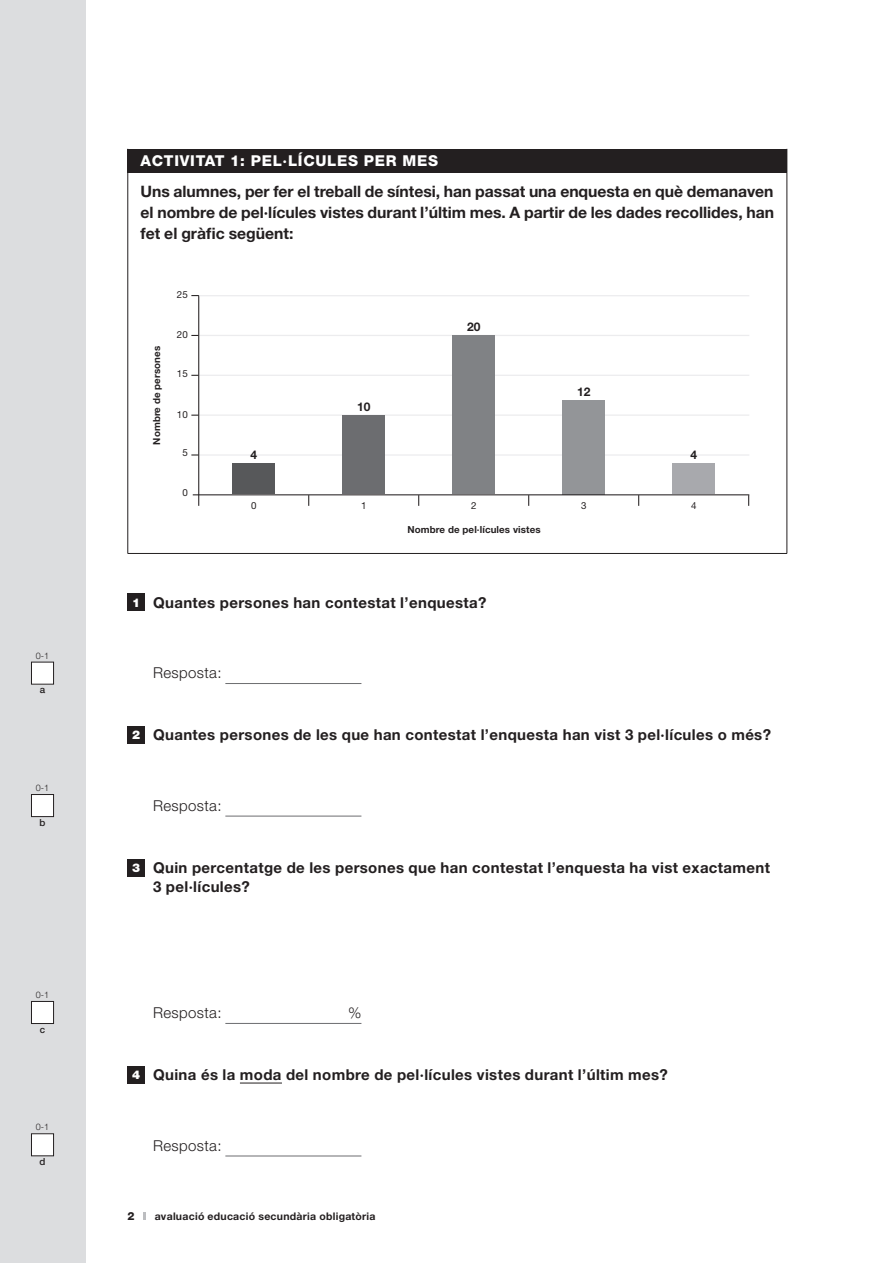
<style>
.page{position:relative;width:893px;height:1263px;background:#fff}
.page>*{position:absolute;margin:0;border:0;box-sizing:border-box;transform-origin:0 0}
.ACTIVITAT_EXPLICACIÓ{font:700 15.75px/21px "Helvetica Neue";color:#231f20;text-align:justify}
.PREGUNTA_CATALÀ_ESO{font:700 15px/19.5px "Helvetica Neue";letter-spacing:.025em;color:#231f20}
.MATES_RESPOSTA{font:300 15px "Helvetica Neue";letter-spacing:.025em;color:#231f20}
.ACTIVITAT_TITOL_ESO{font:800 15px "Helvetica Neue";letter-spacing:.05em;color:#fff}
.t1{font:700 12px "Helvetica Neue";color:#231f20}
.t2{font:900 12px "Helvetica Neue";color:#fff}
.TEXTE_SEGUIT{font:800 11.25px "Helvetica Neue";color:#231f20}
.TEXTE_SEGUIT-2{font:700 10.5px "Helvetica Neue";letter-spacing:.025em;color:#231f20}
.t3{font:700 9.75px "Helvetica Neue";letter-spacing:.01em;color:#231f20}
.t4{font:9.75px "Helvetica Neue";color:#231f20}
.t5{font:500 9.75px "Helvetica Neue";color:#231f20}
.t6{font:300 9px "Helvetica Neue";color:#231f20}
</style>
<div class="page">
<svg style="left:144px;top:1212px;width:2px;height:8px"></svg>
<div style="left:0;top:0;width:85px;height:1263px;background:#dcdddf"></div>
<hr style="left:225px;top:683px;width:136px;height:1px;background:#6c6d70">
<hr style="left:225px;top:816px;width:136px;height:1px;background:#6c6d70">
<hr style="left:225px;top:1023px;width:136px;height:1px;background:#6c6d70">
<hr style="left:240px;top:1083px;width:42px;height:1px;background:#231f20">
<hr style="left:225px;top:1156px;width:136px;height:1px;background:#6c6d70">
<div style="left:128px;top:149px;width:659px;height:23px;background:#231f20"></div>
<hr style="left:128px;top:172px;width:1px;height:84px;background:#231f20">
<hr style="left:787px;top:172px;width:1px;height:84px;background:#231f20">
<hr style="left:128px;top:256px;width:1px;height:297px;background:#231f20">
<hr style="left:787px;top:256px;width:1px;height:297px;background:#231f20">
<hr style="left:128px;top:553px;width:659px;height:1px;background:#231f20">
<svg style="left:787px;top:149px;width:1px;height:23px"></svg>
<hr style="left:199px;top:454px;width:550px;height:2px;background:#ececee">
<hr style="left:199px;top:414px;width:550px;height:2px;background:#ececee">
<hr style="left:199px;top:375px;width:550px;height:1px;background:#ececee">
<hr style="left:199px;top:335px;width:550px;height:1px;background:#ececee">
<div style="left:672px;top:464px;width:43px;height:30px;background:#a8a9ad"></div>
<div style="left:562px;top:400px;width:43px;height:95px;background:#939598"></div>
<div style="left:232px;top:464px;width:43px;height:30px;background:#57585a"></div>
<div style="left:342px;top:415px;width:43px;height:79px;background:#6c6d70"></div>
<div style="left:452px;top:335px;width:43px;height:159px;background:#808285"></div>
<hr style="left:198px;top:295px;width:1px;height:211px;background:#231f20">
<hr style="left:193px;top:494px;width:556px;height:1px;background:#231f20">
<hr style="left:199px;top:295px;width:550px;height:1px;background:#ececee">
<div style="left:128px;top:594px;width:17px;height:17px;background:#231f20"></div>
<div style="left:128px;top:726px;width:17px;height:17px;background:#231f20"></div>
<div style="left:128px;top:859px;width:17px;height:17px;background:#231f20"></div>
<div style="left:128px;top:1066px;width:17px;height:17px;background:#231f20"></div>
<div style="left:31px;top:662px;width:23px;height:22px;background:#fff"></div>
<div style="left:31px;top:662px;width:23px;height:22px;border:1px solid #231f20"></div>
<div style="left:31px;top:794px;width:23px;height:22px;background:#fff"></div>
<div style="left:31px;top:794px;width:23px;height:23px;border:1px solid #231f20"></div>
<div style="left:31px;top:1001px;width:23px;height:22px;background:#fff"></div>
<div style="left:31px;top:1001px;width:23px;height:23px;border:1px solid #231f20"></div>
<div style="left:31px;top:1134px;width:23px;height:22px;background:#fff"></div>
<div style="left:31px;top:1133px;width:23px;height:23px;border:1px solid #231f20"></div>
<p class="t6" style="left:36px;top:650px;width:15px">0-1</p>
<p class="t5" style="left:40px;top:684px;width:7px">a</p>
<p class="t6" style="left:36px;top:782px;width:15px">0-1</p>
<p class="t5" style="left:40px;top:816px;width:7px">b</p>
<p class="t6" style="left:36px;top:989px;width:15px">0-1</p>
<p class="t5" style="left:40px;top:1023px;width:7px">c</p>
<p class="t6" style="left:36px;top:1122px;width:15px">0-1</p>
<p class="t5" style="left:40px;top:1156px;width:7px">d</p>
<p class="ACTIVITAT_TITOL_ESO" style="left:141px;top:152px;width:299px">ACTIVITAT 1: PEL·LÍCULES PER MES</p>
<p class="ACTIVITAT_EXPLICACIÓ" style="left:141px;top:181px;width:635px">Uns alumnes, per fer el treball de síntesi, han passat una enquesta en què demanaven el nombre de pel·lícules vistes durant l’últim mes. A partir de les dades recollides, han fet el gràfic següent:</p>
<p class="t3" style="left:151px;top:445px;width:100px;rotate:-90deg">Nombre de persones</p>
<p class="t4" style="left:177px;top:288px;width:12px">25</p>
<p class="t4" style="left:177px;top:329px;width:12px">20</p>
<p class="t4" style="left:177px;top:368px;width:12px">15</p>
<p class="t4" style="left:177px;top:409px;width:12px">10</p>
<p class="t4" style="left:182px;top:447px;width:7px">5</p>
<p class="t4" style="left:182px;top:487px;width:7px">0</p>
<p class="t1" style="left:250px;top:448px;width:8px">4</p>
<p class="t1" style="left:357px;top:399px;width:15px">10</p>
<p class="t1" style="left:467px;top:319px;width:15px">20</p>
<p class="t1" style="left:577px;top:384px;width:15px">12</p>
<p class="t1" style="left:690px;top:448px;width:8px">4</p>
<p class="t4" style="left:251px;top:499px;width:7px">0</p>
<p class="t4" style="left:361px;top:499px;width:7px">1</p>
<p class="t4" style="left:471px;top:499px;width:7px">2</p>
<p class="t4" style="left:581px;top:499px;width:7px">3</p>
<p class="t4" style="left:691px;top:499px;width:7px">4</p>
<p class="t3" style="left:407px;top:523px;width:135px">Nombre de pel·lícules vistes</p>
<p class="t2" style="left:132px;top:595px;width:10px">1</p>
<p class="PREGUNTA_CATALÀ_ESO" style="left:153px;top:592px;width:335px">Quantes persones han contestat l’enquesta?</p>
<p class="MATES_RESPOSTA" style="left:153px;top:664px;width:70px">Resposta:</p>
<p class="t2" style="left:132px;top:728px;width:10px">2</p>
<p class="PREGUNTA_CATALÀ_ESO" style="left:153px;top:725px;width:619px">Quantes persones de les que han contestat l’enquesta han vist 3 pel·lícules o més?</p>
<p class="MATES_RESPOSTA" style="left:153px;top:796px;width:70px">Resposta:</p>
<p class="t2" style="left:132px;top:860px;width:10px">3</p>
<p class="PREGUNTA_CATALÀ_ESO" style="left:153px;top:857px;width:618px">Quin percentatge de les persones que han contestat l’enquesta ha vist exactament<br>3 pel·lícules?</p>
<p class="MATES_RESPOSTA" style="left:153px;top:1003px;width:70px">Resposta:</p>
<p class="MATES_RESPOSTA" style="left:348px;top:1003px;width:15px">%</p>
<p class="t2" style="left:132px;top:1068px;width:10px">4</p>
<p class="PREGUNTA_CATALÀ_ESO" style="left:153px;top:1064px;width:516px">Quina és la moda del nombre de pel·lícules vistes durant l’últim mes?</p>
<p class="MATES_RESPOSTA" style="left:153px;top:1136px;width:70px">Resposta:</p>
<p class="TEXTE_SEGUIT" style="left:128px;top:1209px;width:9px">2</p>
<p class="TEXTE_SEGUIT-2" style="left:155px;top:1210px;width:222px">avaluació educació secundària obligatòria</p>
</div>
